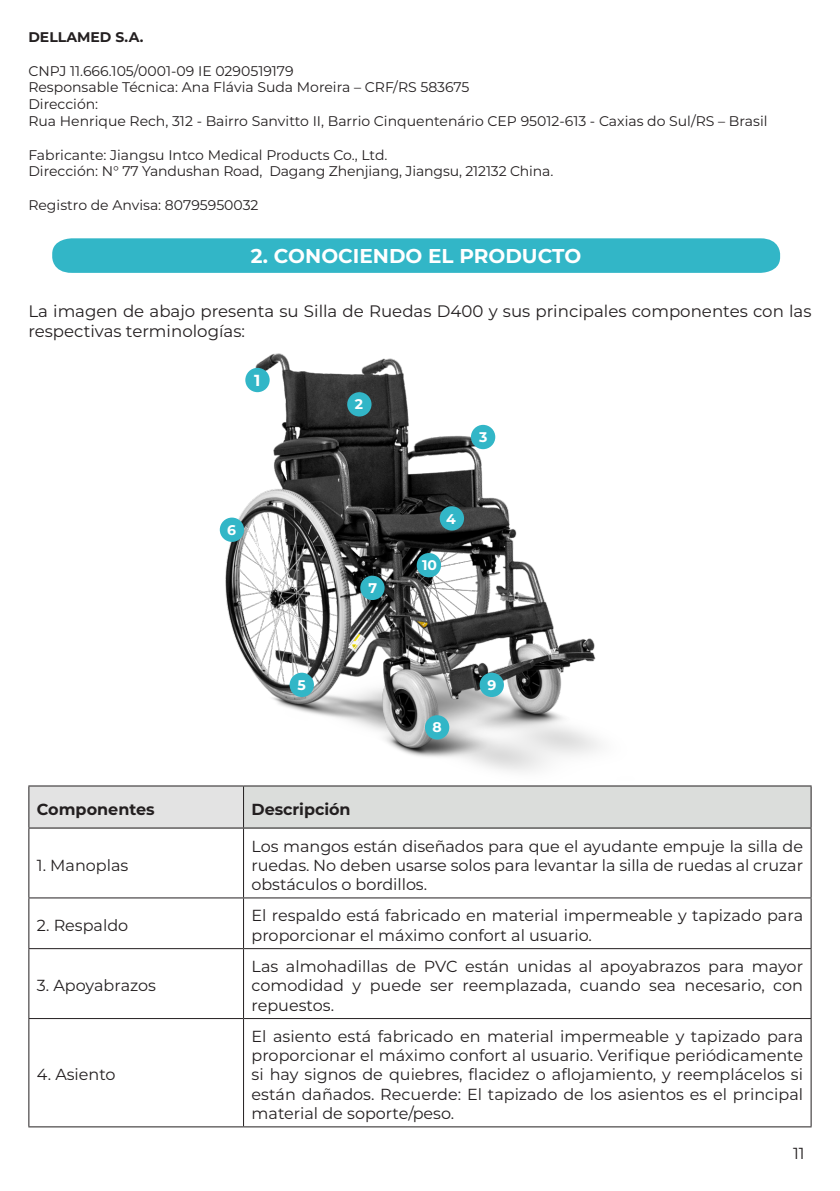
<style>
.page{position:relative;width:840px;height:1191px;background:#fff}
.page>*{position:absolute;margin:0;border:0;box-sizing:border-box;transform-origin:0 0}
.t1{font:700 20px "Montserrat";color:#fff}
.t2{font:16.6px/20px "Montserrat";color:#231f20}
.t3{font:16px/19.2px "Montserrat";color:#231f20;text-align:justify}
.t4{font:700 16px "Montserrat";letter-spacing:-.005em;color:#231f20}
.t5{font:700 16px "Montserrat";color:#fff}
.t6{font:14px "Montserrat";color:#231f20}
.t7{font:700 14px "Montserrat";color:#231f20}
.t8{font:700 14px "Montserrat";color:#fff}
</style>
<div class="page">
<div style="left:52px;top:238px;width:727px;height:35px;background:#32b6c7"></div>
<img style="left:219px;top:353px;width:381px;height:419px">
<div style="left:360px;top:576px;width:24px;height:24px;background:#32b6c7;border-radius:50%"></div>
<div style="left:347px;top:392px;width:24px;height:24px;background:#32b6c7;border-radius:50%"></div>
<div style="left:470px;top:425px;width:25px;height:24px;background:#32b6c7;border-radius:50%"></div>
<div style="left:439px;top:506px;width:25px;height:24px;background:#32b6c7;border-radius:50%"></div>
<div style="left:416px;top:553px;width:25px;height:24px;background:#32b6c7;border-radius:50%"></div>
<div style="left:479px;top:672px;width:24px;height:25px;background:#32b6c7;border-radius:50%"></div>
<div style="left:424px;top:715px;width:25px;height:24px;background:#32b6c7;border-radius:50%"></div>
<div style="left:245px;top:368px;width:24px;height:24px;background:#32b6c7;border-radius:50%"></div>
<div style="left:289px;top:672px;width:25px;height:25px;background:#32b6c7;border-radius:50%"></div>
<div style="left:220px;top:517px;width:24px;height:25px;background:#32b6c7;border-radius:50%"></div>
<div style="left:29px;top:786px;width:214px;height:42px;background:#e3e3e3"></div>
<div style="left:243px;top:786px;width:567px;height:42px;background:#dbdddb"></div>
<hr style="left:243px;top:786px;width:1px;height:41px;background:#231f20">
<hr style="left:243px;top:828px;width:1px;height:69px;background:#231f20">
<hr style="left:243px;top:898px;width:1px;height:50px;background:#231f20">
<hr style="left:243px;top:949px;width:1px;height:69px;background:#231f20">
<hr style="left:243px;top:1019px;width:1px;height:107px;background:#231f20">
<hr style="left:28px;top:785px;width:215px;height:1px;background:#231f20">
<hr style="left:28px;top:786px;width:1px;height:41px;background:#231f20">
<hr style="left:243px;top:785px;width:568px;height:1px;background:#231f20">
<hr style="left:810px;top:786px;width:1px;height:41px;background:#231f20">
<hr style="left:28px;top:827px;width:215px;height:1px;background:#231f20">
<hr style="left:28px;top:828px;width:1px;height:69px;background:#231f20">
<hr style="left:243px;top:827px;width:568px;height:1px;background:#231f20">
<hr style="left:810px;top:828px;width:1px;height:69px;background:#231f20">
<hr style="left:28px;top:897px;width:215px;height:1px;background:#231f20">
<hr style="left:28px;top:898px;width:1px;height:50px;background:#231f20">
<hr style="left:243px;top:897px;width:568px;height:1px;background:#231f20">
<hr style="left:810px;top:898px;width:1px;height:50px;background:#231f20">
<hr style="left:28px;top:948px;width:215px;height:1px;background:#231f20">
<hr style="left:28px;top:949px;width:1px;height:69px;background:#231f20">
<hr style="left:243px;top:948px;width:568px;height:1px;background:#231f20">
<hr style="left:810px;top:949px;width:1px;height:69px;background:#231f20">
<hr style="left:28px;top:1018px;width:215px;height:1px;background:#231f20">
<hr style="left:28px;top:1019px;width:1px;height:107px;background:#231f20">
<hr style="left:243px;top:1018px;width:568px;height:1px;background:#231f20">
<hr style="left:810px;top:1019px;width:1px;height:107px;background:#231f20">
<hr style="left:28px;top:1126px;width:215px;height:1px;background:#231f20">
<hr style="left:243px;top:1126px;width:568px;height:1px;background:#231f20">
<p class="t7" style="left:28px;top:27px;width:117px">DELLAMED S.A.</p>
<p class="t6" style="left:28px;top:61px;width:267px">CNPJ 11.666.105/0001-09 IE 0290519179</p>
<p class="t6" style="left:28px;top:78px;width:442px">Responsable Técnica: Ana Flávia Suda Moreira – CRF/RS 583675</p>
<p class="t6" style="left:28px;top:95px;width:71px">Dirección:</p>
<p class="t6" style="left:28px;top:111px;width:740px">Rua Henrique Rech, 312 - Bairro Sanvitto II, Barrio Cinquentenário CEP 95012-613 - Caxias do Sul/RS – Brasil</p>
<p class="t6" style="left:28px;top:145px;width:360px">Fabricante: Jiangsu Intco Medical Products Co., Ltd.</p>
<p class="t6" style="left:28px;top:162px;width:526px">Dirección: N° 77 Yandushan Road, Dagang Zhenjiang, Jiangsu, 212132 China.</p>
<p class="t6" style="left:28px;top:195px;width:231px">Registro de Anvisa: 80795950032</p>
<p class="t1" style="left:251px;top:241px;width:332px">2. CONOCIENDO EL PRODUCTO</p>
<p class="t2" style="left:28px;top:301px;width:784px">La imagen de abajo presenta su Silla de Ruedas D400 y sus principales componentes con las respectivas terminologías:</p>
<p class="t5" style="left:254px;top:369px;width:8px">1</p>
<p class="t8" style="left:227px;top:519px;width:10px">6</p>
<p class="t8" style="left:297px;top:674px;width:10px">5</p>
<p class="t8" style="left:355px;top:394px;width:10px">2</p>
<p class="t8" style="left:368px;top:578px;width:10px">7</p>
<p class="t4" style="left:37px;top:797px;width:119px">Componentes</p>
<p class="t4" style="left:251px;top:797px;width:100px">Descripción</p>
<p class="t8" style="left:479px;top:427px;width:10px">3</p>
<p class="t8" style="left:446px;top:508px;width:11px">4</p>
<p class="t8" style="left:422px;top:555px;width:16px">10</p>
<p class="t8" style="left:432px;top:717px;width:11px">8</p>
<p class="t8" style="left:487px;top:674px;width:10px">9</p>
<p class="t3" style="left:37px;top:855px;width:93px">1. Manoplas</p>
<p class="t3" style="left:251px;top:835px;width:552px">Los mangos están diseñados para que el ayudante empuje la silla de ruedas. No deben usarse solos para levantar la silla de ruedas al cruzar obstáculos o bordillos.</p>
<p class="t3" style="left:37px;top:915px;width:93px">2. Respaldo</p>
<p class="t3" style="left:251px;top:905px;width:552px">El respaldo está fabricado en material impermeable y tapizado para proporcionar el máximo confort al usuario.</p>
<p class="t3" style="left:37px;top:975px;width:121px">3. Apoyabrazos</p>
<p class="t3" style="left:251px;top:956px;width:552px">Las almohadillas de PVC están unidas al apoyabrazos para mayor comodidad y puede ser reemplazada, cuando sea necesario, con repuestos.</p>
<p class="t3" style="left:37px;top:1064px;width:80px">4. Asiento</p>
<p class="t3" style="left:251px;top:1026px;width:552px">El asiento está fabricado en material impermeable y tapizado para proporcionar el máximo confort al usuario. Verifique periódicamente si hay signos de quiebres, flacidez o aflojamiento, y reemplácelos si están dañados. Recuerde: El tapizado de los asientos es el principal material de soporte/peso.</p>
<p class="t3" style="left:792px;top:1143px;width:13px">11</p>
</div>
